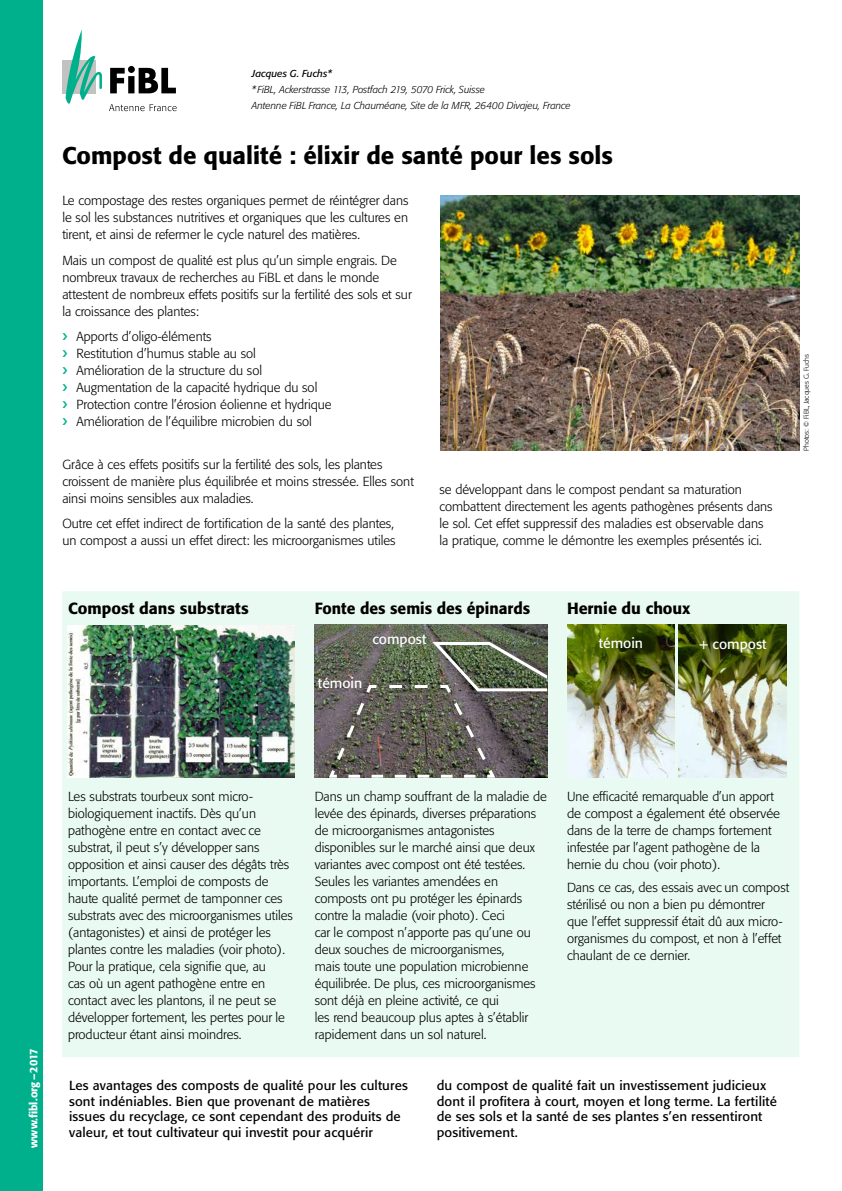
<style>
.page{position:relative;width:842px;height:1191px;background:#fff}
.page>*{position:absolute;margin:0;border:0;box-sizing:border-box;transform-origin:0 0}
.t1{font:500 24px "Formata BQ";color:#000}
.t2{font:500 16px "Formata BQ";color:#000}
.t3{font:14px "Formata BQ";color:#fff}
.t4{font:300 13px/17px "Formata BQ";color:#000}
.t5{font:13px/15.5px "Formata BQ";letter-spacing:.01em;color:#000}
.t6{font:500 11px "Formata BQ";color:#fff}
.t7{font:italic 300 10px/16px "Formata BQ";color:#000}
.t8{font:italic 10px "Formata BQ";color:#000}
.t9{font:300 7px "Formata BQ";color:#000}
</style>
<div class="page">
<div style="left:62px;top:591px;width:737px;height:466px;background:#e9faf2"></div>
<div style="left:0;top:0;width:42px;height:1191px;background:#00b08c"></div>
<div style="left:62px;top:60px;width:34px;height:33px;background:#c2c2c1"></div>
<svg style="left:65px;top:30px;width:37px;height:74px"></svg>
<svg style="left:110px;top:66px;width:66px;height:27px"></svg>
<svg style="left:109px;top:104px;width:68px;height:7px"></svg>
<img style="left:441px;top:196px;width:358px;height:255px">
<img style="left:68px;top:625px;width:227px;height:152px">
<img style="left:567px;top:625px;width:108px;height:153px">
<img style="left:679px;top:625px;width:108px;height:153px">
<img style="left:315px;top:625px;width:232px;height:153px">
<svg style="left:326px;top:642px;width:221px;height:136px;background:#65655b"></svg>
<p class="t8" style="left:252px;top:68px;width:82px">Jacques G. Fuchs*</p>
<p class="t7" style="left:252px;top:82px;width:320px">* FiBL, Ackerstrasse 113, Postfach 219, 5070 Frick, Suisse<br>Antenne FiBL France, La Chauméane, Site de la MFR, 26400 Divajeu, France</p>
<h1 class="t1" style="left:62px;top:140px;width:552px">Compost de qualité : élixir de santé pour les sols</h1>
<p class="t4" style="left:62px;top:192px;width:348px;text-align:justify">Le compostage des restes organiques permet de réintégrer dans le sol les substances nutritives et organiques que les cultures en tirent, et ainsi de refermer le cycle naturel des matières.</p>
<p class="t4" style="left:62px;top:252px;width:351px">Mais un compost de qualité est plus qu’un simple engrais. De nombreux travaux de recherches au FiBL et dans le monde attestent de nombreux effets positifs sur la fertilité des sols et sur la croissance des plantes:</p>
<p class="t4" style="left:77px;top:328px;width:257px">Apports d’oligo-éléments<br>Restitution d’humus stable au sol<br>Amélioration de la structure du sol Augmentation de la capacité hydrique du sol Protection contre l’érosion éolienne et hydrique Amélioration de l’équilibre microbien du sol</p>
<p class="t4" style="left:62px;top:456px;width:353px">Grâce à ces effets positifs sur la fertilité des sols, les plantes croissent de manière plus équilibrée et moins stressée. Elles sont ainsi moins sensibles aux maladies.</p>
<p class="t4" style="left:62px;top:515px;width:335px">Outre cet effet indirect de fortification de la santé des plantes, un compost a aussi un effet direct: les microorganismes utiles</p>
<p class="t4" style="left:439px;top:481px;width:335px">se développant dans le compost pendant sa maturation combattent directement les agents pathogènes présents dans le sol. Cet effet suppressif des maladies est observable dans la pratique, comme le démontre les exemples présentés ici.</p>
<p class="t2" style="left:68px;top:598px;width:182px">Compost dans substrats</p>
<p class="t2" style="left:315px;top:598px;width:217px">Fonte des semis des épinards</p>
<p class="t2" style="left:567px;top:598px;width:125px">Hernie du choux</p>
<p class="t3" style="left:318px;top:674px;width:46px">témoin</p>
<p class="t3" style="left:372px;top:630px;width:55px">compost</p>
<p class="t3" style="left:699px;top:635px;width:69px">+ compost</p>
<p class="t3" style="left:599px;top:635px;width:46px">témoin</p>
<p class="t9" style="left:802px;top:451px;width:98px;rotate:-90deg">Photos: © FiBL, Jacques G. Fuchs</p>
<p class="t6" style="left:27px;top:1148px;width:101px;rotate:-90deg">www.fibl.org–2017</p>
<p class="t4" style="left:68px;top:787px;width:226px">Les substrats tourbeux sont micro&shy;biologiquement inactifs. Dès qu’un pathogène entre en contact avec ce substrat, il peut s’y développer sans opposition et ainsi causer des dégâts très importants. L’emploi de composts de haute qualité permet de tamponner ces substrats avec des microorganismes utiles (antagonistes) et ainsi de protéger les plantes contre les maladies (voir photo).<br>Pour la pratique, cela signifie que, au<br>cas où un agent pathogène entre en contact avec les plantons, il ne peut se développer fortement, les pertes pour le producteur étant ainsi moindres.</p>
<p class="t4" style="left:315px;top:787px;width:234px">Dans un champ souffrant de la maladie de levée des épinards, diverses préparations de microorganismes antagonistes disponibles sur le marché ainsi que deux variantes avec compost ont été testées.<br>Seules les variantes amendées en composts ont pu protéger les épinards contre la maladie (voir photo). Ceci<br>car le compost n’apporte pas qu’une ou deux souches de microorganismes,<br>mais toute une population microbienne équilibrée. De plus, ces microorganismes sont déjà en pleine activité, ce qui<br>les rend beaucoup plus aptes à s’établir rapidement dans un sol naturel.</p>
<p class="t4" style="left:567px;top:788px;width:215px">Une efficacité remarquable d’un apport de compost a également été observée dans de la terre de champs fortement infestée par l’agent pathogène de la hernie du chou (voir photo).</p>
<p class="t4" style="left:567px;top:878px;width:224px">Dans ce cas, des essais avec un compost stérilisé ou non a bien pu démontrer<br>que l’effet suppressif était dû aux micro&shy;organismes du compost, et non à l’effet chaulant de ce dernier.</p>
<p class="t5" style="left:69px;top:1077px;width:340px">Les avantages des composts de qualité pour les cultures sont indéniables. Bien que provenant de matières issues du recyclage, ce sont cependant des produits de valeur, et tout cultivateur qui investit pour acquérir</p>
<p class="t5" style="left:437px;top:1077px;width:342px">du compost de qualité fait un investissement judicieux dont il profitera à court, moyen et long terme. La fertilité de ses sols et la santé de ses plantes s’en ressentiront positivement.</p>
</div>
